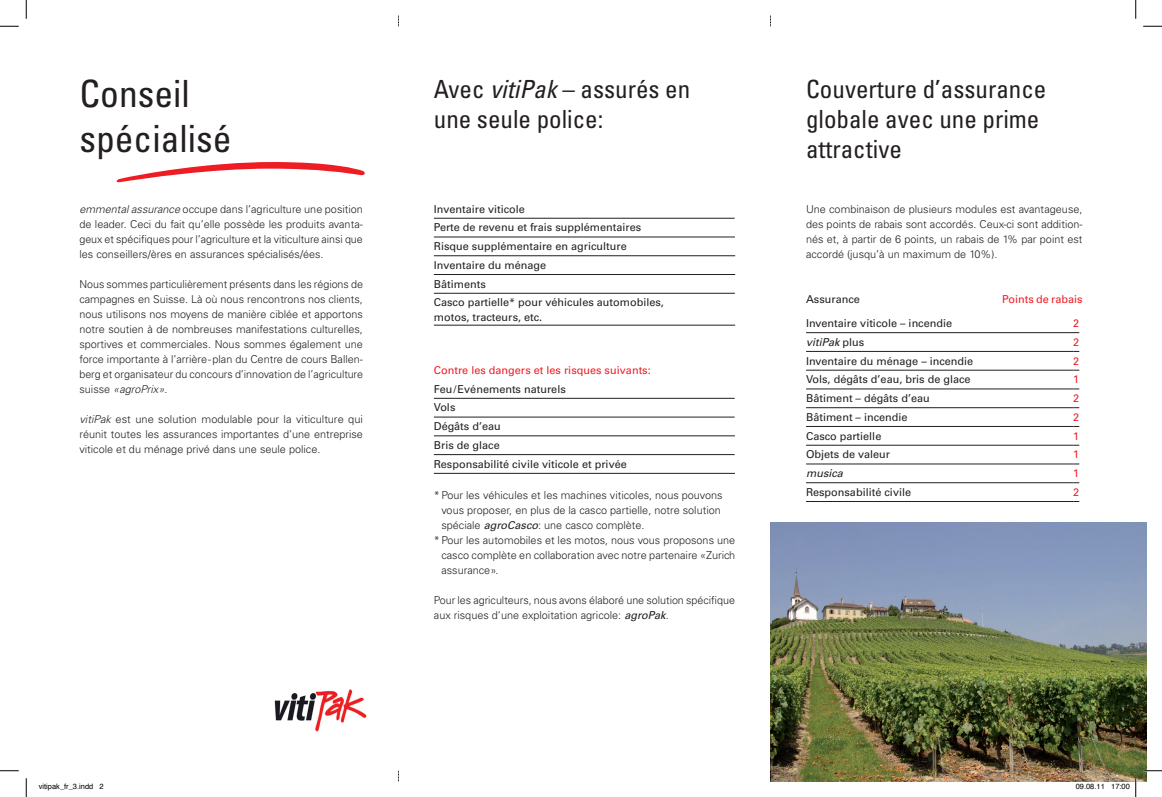
<style>
.page{position:relative;width:1162px;height:797px;background:#fff}
.page>*{position:absolute;margin:0;border:0;box-sizing:border-box;transform-origin:0 0}
.t1{font:condensed 37.5px/45px "Univers LT Std";color:#231f20}
.t2{font:condensed 25px/30px "Univers LT Std";color:#231f20}
.t3{font:300 10.88px/15px "Univers LT Std";color:#231f20;text-align:justify}
.t4{font:10.88px/18.8px "Univers LT Std";color:#231f20}
.t5{font:10.88px "Univers LT Std";color:#ee1d23}
.t6{font:italic 10.88px "Univers LT Std";color:#231f20}
.t7{font:7.5px "Helvetica";color:#000}
.s1{font-style:italic}
.s2{font-weight:400;font-style:italic}
.s3{font-style:normal}
</style>
<div class="page">
<hr style="left:434px;top:218px;width:300px;height:1px;background:#231f20">
<hr style="left:434px;top:237px;width:301px;height:1px;background:#231f20">
<hr style="left:434px;top:255px;width:301px;height:1px;background:#231f20">
<hr style="left:434px;top:274px;width:301px;height:1px;background:#231f20">
<hr style="left:434px;top:293px;width:301px;height:1px;background:#231f20">
<hr style="left:434px;top:325px;width:301px;height:1px;background:#231f20">
<hr style="left:434px;top:398px;width:300px;height:1px;background:#231f20">
<hr style="left:434px;top:417px;width:300px;height:1px;background:#231f20">
<hr style="left:434px;top:435px;width:301px;height:1px;background:#231f20">
<hr style="left:434px;top:454px;width:300px;height:1px;background:#231f20">
<hr style="left:434px;top:473px;width:301px;height:1px;background:#231f20">
<hr style="left:806px;top:332px;width:273px;height:1px;background:#231f20">
<hr style="left:806px;top:351px;width:267px;height:1px;background:#231f20">
<hr style="left:806px;top:370px;width:267px;height:1px;background:#231f20">
<hr style="left:806px;top:388px;width:267px;height:1px;background:#231f20">
<hr style="left:806px;top:407px;width:267px;height:1px;background:#231f20">
<hr style="left:806px;top:426px;width:267px;height:1px;background:#231f20">
<hr style="left:806px;top:445px;width:267px;height:1px;background:#231f20">
<hr style="left:806px;top:463px;width:267px;height:1px;background:#231f20">
<hr style="left:806px;top:482px;width:267px;height:1px;background:#231f20">
<hr style="left:806px;top:501px;width:267px;height:1px;background:#231f20">
<svg style="left:117px;top:162px;width:248px;height:20px"></svg>
<img style="left:770px;top:522px;width:376px;height:259px">
<img style="left:275px;top:690px;width:91px;height:42px">
<svg style="left:0;top:25px;width:19px;height:2px"></svg>
<svg style="left:1143px;top:25px;width:19px;height:2px"></svg>
<svg style="left:0;top:770px;width:19px;height:1px"></svg>
<svg style="left:1143px;top:770px;width:19px;height:1px"></svg>
<svg style="left:25px;top:0;width:2px;height:19px"></svg>
<svg style="left:25px;top:778px;width:2px;height:19px"></svg>
<svg style="left:1135px;top:0;width:1px;height:19px"></svg>
<svg style="left:1111px;top:778px;width:25px;height:19px"></svg>
<h1 class="t1" style="left:79px;top:70px;width:154px">Conseil spécialisé</h1>
<p class="t3" style="left:79px;top:201px;width:285px"><span class="s1">emmental assurance</span> occupe dans l’agriculture une position de leader. Ceci du fait qu’elle possède les produits avanta&shy;geux et spécifiques pour l’agriculture et la viticulture ainsi que les conseillers/ères en assurances spécialisés/ées.</p>
<p class="t3" style="left:79px;top:276px;width:285px">Nous sommes particulièrement présents dans les régions de campagnes en Suisse. Là où nous rencontrons nos clients, nous utilisons nos moyens de manière ciblée et apportons notre soutien à de nombreuses manifestations culturelles, sportives et commerciales. Nous sommes également une force importante à l’arrière-plan du Centre de cours Ballen&shy;berg et organisateur du concours d’innovation de l’agriculture suisse <span class="s1">«agroPrix»</span>.</p>
<p class="t3" style="left:79px;top:411px;width:285px"><span class="s1">vitiPak</span> est une solution modulable pour la viticulture qui réunit toutes les assurances importantes d’une entreprise viticole et du ménage privé dans une seule police.</p>
<h2 class="t2" style="left:434px;top:73px;width:258px">Avec <span class="s1">vitiPak</span> – assurés en une seule police:</h2>
<p class="t4" style="left:434px;top:199px;width:231px">Inventaire viticole<br>Perte de revenu et frais supplémentaires<br>Risque supplémentaire en agriculture<br>Inventaire du ménage<br>Bâtiments<br>Casco partielle* pour véhicules automobiles,</p>
<p class="t4" style="left:434px;top:308px;width:110px">motos, tracteurs, etc.</p>
<p class="t5" style="left:434px;top:363px;width:218px">Contre les dangers et les risques suivants:</p>
<p class="t4" style="left:434px;top:379px;width:195px">Feu/Evénements naturels<br>Vols<br>Dégâts d’eau<br>Bris de glace<br>Responsabilité civile viticole et privée</p>
<p class="t3" style="left:434px;top:487px;width:290px">*Pour les véhicules et les machines viticoles, nous pouvons</p>
<p class="t3" style="left:441px;top:502px;width:281px">vous proposer, en plus de la casco partielle, notre solution</p>
<p class="t3" style="left:441px;top:517px;width:205px">spéciale <span class="s2">agroCasco</span>: une casco complète.</p>
<p class="t3" style="left:434px;top:532px;width:303px">*Pour les automobiles et les motos, nous vous proposons une</p>
<p class="t3" style="left:441px;top:547px;width:295px">casco complète en collaboration avec notre partenaire «Zurich</p>
<p class="t3" style="left:441px;top:562px;width:59px">assurance».</p>
<p class="t3" style="left:434px;top:592px;width:302px">Pour les agriculteurs, nous avons élaboré une solution spécifique aux risques d’une exploitation agricole: <span class="s2">agroPak</span>.</p>
<h2 class="t2" style="left:806px;top:73px;width:242px">Couverture d’assurance globale avec une prime attractive</h2>
<p class="t3" style="left:806px;top:201px;width:278px">Une combinaison de plusieurs modules est avantageuse, des points de rabais sont accordés. Ceux-ci sont addition&shy;nés et, à partir de 6 points, un rabais de 1% par point est accordé (jusqu’à un maximum de 10%).</p>
<p class="t4" style="left:806px;top:289px;width:55px">Assurance</p>
<p class="t5" style="left:1002px;top:292px;width:82px">Points de rabais</p>
<p class="t4" style="left:806px;top:314px;width:148px">Inventaire viticole – incendie</p>
<p class="t5" style="left:1073px;top:317px;width:8px">2</p>
<p class="t6" style="left:806px;top:335px;width:60px">vitiPak <span class="s3">plus</span></p>
<p class="t5" style="left:1073px;top:335px;width:8px">2</p>
<p class="t4" style="left:806px;top:351px;width:169px">Inventaire du ménage – incendie</p>
<p class="t5" style="left:1073px;top:354px;width:8px">2</p>
<p class="t4" style="left:806px;top:370px;width:166px">Vols, dégâts d’eau, bris de glace</p>
<p class="t5" style="left:1073px;top:373px;width:8px">1</p>
<p class="t4" style="left:806px;top:389px;width:125px">Bâtiment – dégâts d’eau</p>
<p class="t5" style="left:1073px;top:392px;width:8px">2</p>
<p class="t4" style="left:806px;top:407px;width:103px">Bâtiment – incendie</p>
<p class="t5" style="left:1073px;top:410px;width:8px">2</p>
<p class="t4" style="left:806px;top:426px;width:77px">Casco partielle</p>
<p class="t5" style="left:1073px;top:429px;width:8px">1</p>
<p class="t4" style="left:806px;top:445px;width:86px">Objets de valeur</p>
<p class="t5" style="left:1073px;top:448px;width:8px">1</p>
<p class="t6" style="left:806px;top:467px;width:38px">musica</p>
<p class="t5" style="left:1073px;top:467px;width:8px">1</p>
<p class="t4" style="left:806px;top:482px;width:107px">Responsabilité civile</p>
<p class="t5" style="left:1073px;top:485px;width:8px">2</p>
<p class="t7" style="left:39px;top:781px;width:67px">vitipak_fr_3.indd 2</p>
<p class="t7" style="left:1075px;top:781px;width:56px">09.08.11 17:00</p>
</div>
